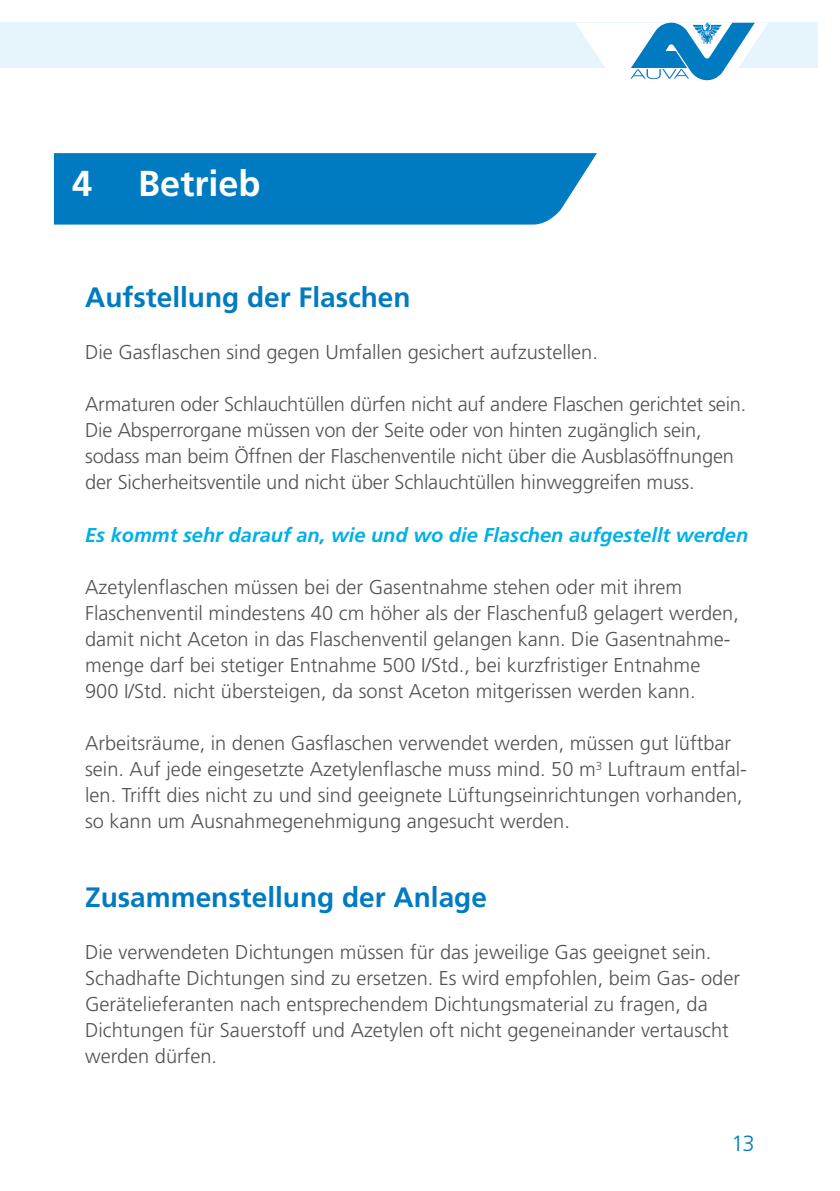
<style>
.page{position:relative;width:840px;height:1191px;background:#fff}
.page>*{position:absolute;margin:0;border:0;box-sizing:border-box;transform-origin:0 0}
.t1{font:700 36px "Frutiger LT Std";color:#fff}
.t2{font:700 28px "Frutiger LT Std";color:#007bc2}
.t3{font:300 22px "Frutiger LT Std";color:#007bc2}
.t4{font:300 20px/26px "Frutiger LT Std";color:#535355}
.t5{font:italic 700 20px "Frutiger LT Std";color:#00b0e6}
</style>
<div class="page">
<div style="left:0;top:23px;width:816px;height:45px;background:#e6f5fc"></div>
<svg style="left:576px;top:23px;width:191px;height:58px"></svg>
<svg style="left:54px;top:153px;width:542px;height:72px"></svg>
<h1 class="t1" style="left:72px;top:163px;width:22px">4</h1>
<h1 class="t1" style="left:138px;top:163px;width:124px">Betrieb</h1>
<h2 class="t2" style="left:85px;top:281px;width:327px">Aufstellung der Flaschen</h2>
<p class="t4" style="left:85px;top:339px;width:514px">Die Gasflaschen sind gegen Umfallen gesichert aufzustellen.</p>
<p class="t4" style="left:85px;top:391px;width:662px">Armaturen oder Schlauchtüllen dürfen nicht auf andere Flaschen gerichtet sein.<br>Die Absperrorgane müssen von der Seite oder von hinten zugänglich sein, sodass man beim Öffnen der Flaschenventile nicht über die Ausblasöffnungen der Sicherheitsventile und nicht über Schlauchtüllen hinweggreifen muss.</p>
<p class="t5" style="left:85px;top:523px;width:664px">Es kommt sehr darauf an, wie und wo die Flaschen aufgestellt werden</p>
<p class="t4" style="left:85px;top:574px;width:655px">Azetylenflaschen müssen bei der Gasentnahme stehen oder mit ihrem Flaschenventil mindestens 40 cm höher als der Flaschenfuß gelagert werden, damit nicht Aceton in das Flaschenventil gelangen kann. Die Gasentnahme&shy;menge darf bei stetiger Entnahme 500 I/Std., bei kurzfristiger Entnahme<br>900 I/Std. nicht übersteigen, da sonst Aceton mitgerissen werden kann.</p>
<p class="t4" style="left:85px;top:730px;width:662px">Arbeitsräume, in denen Gasflaschen verwendet werden, müssen gut lüftbar sein. Auf jede eingesetzte Azetylenflasche muss mind. 50 m<sup>3</sup> Luftraum entfal&shy;len. Trifft dies nicht zu und sind geeignete Lüftungseinrichtungen vorhanden, so kann um Ausnahmegenehmigung angesucht werden.</p>
<h2 class="t2" style="left:85px;top:880px;width:403px">Zusammenstellung der Anlage</h2>
<p class="t4" style="left:85px;top:939px;width:656px">Die verwendeten Dichtungen müssen für das jeweilige Gas geeignet sein.<br>Schadhafte Dichtungen sind zu ersetzen. Es wird empfohlen, beim Gas- oder Gerätelieferanten nach entsprechendem Dichtungsmaterial zu fragen, da Dichtungen für Sauerstoff und Azetylen oft nicht gegeneinander vertauscht werden dürfen.</p>
<p class="t3" style="left:731px;top:1131px;width:25px">13</p>
</div>
